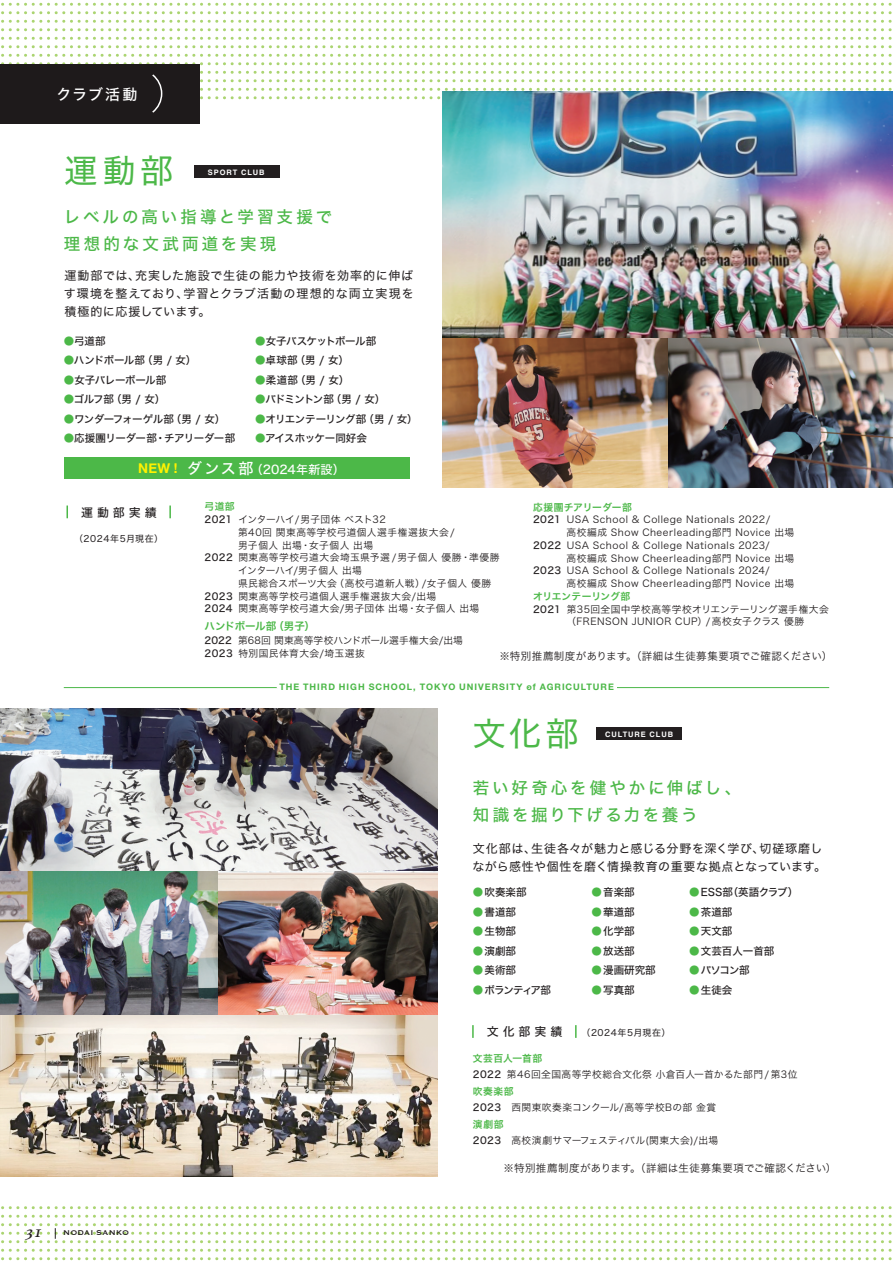
<style>
.page{position:relative;width:893px;height:1263px;background:#fff}
.page>*{position:absolute;margin:0;border:0;box-sizing:border-box;transform-origin:0 0}
.t1{font:33px "Hira Kaku Std N W4";letter-spacing:.13em;color:#4cb848}
.t2{font:16.5px/27px "Hira Kaku Std N W5";letter-spacing:.175em;color:#4cb848}
.t3{font:italic 16.2px "Athelas";color:#231f20;scale:1.11 1}
.t4{font:15px "Hira Kaku Std N W5";letter-spacing:.105em;color:#fff}
.t5{font:12px/18px "Hira Kaku Std N W4";letter-spacing:.045em;color:#231f20}
.t6{font:12px "Hira Kaku Std N W5";letter-spacing:.005em;color:#fff}
.t7{font:12px "Hiragino UD Sans Std W5";color:#231f20}
.t8{font:10.5px "Hira Kaku Std N W5";letter-spacing:-.005em;color:#231f20}
.t9{font:10.5px "Hira Kaku Std N W3";letter-spacing:.03em;color:#231f20}
.t10{font:10.5px "Hira Kaku Std N W5";letter-spacing:-.04em;color:#231f20}
.t11{font:10.5px "Hira Kaku Std N W5";letter-spacing:-.05em;color:#231f20}
.t12{font:10.5px "Hira Kaku Std N W5";letter-spacing:-.055em;color:#231f20}
.t13{font:10.5px "Hira Kaku Std N W5";letter-spacing:-.09em;color:#231f20}
.t14{font:10.5px "Hira Kaku Std N W5";letter-spacing:-.035em;color:#231f20}
.t15{font:10.5px "Hira Kaku Std N W6";letter-spacing:-.025em;color:#4cb848}
.t16{font:10.5px "Hira Kaku Std N W5";letter-spacing:-.095em;color:#231f20}
.t17{font:9.75px/12.8px "Hira Kaku Std N W3";letter-spacing:.045em;color:#231f20}
.t18{font:9.75px/12.8px "Hira Kaku Std N W3";letter-spacing:.02em;color:#231f20}
.t19{font:9.75px "Hira Kaku Std N W6";letter-spacing:.03em;color:#4cb848}
.t20{font:9.75px "Hira Kaku Std N W3";letter-spacing:.025em;color:#231f20}
.t21{font:9.75px "Hira Kaku Std N W3";letter-spacing:-.03em;color:#231f20}
.t22{font:9.75px "Hira Kaku Std N W3";letter-spacing:-.025em;color:#231f20}
.t23{font:9.75px "Hira Kaku Std N W6";color:#4cb848}
.t24{font:700 9px "Helvetica Neue LT Std";letter-spacing:.11em;color:#4cb848}
.t25{font:9px "Hira Kaku Std N W4";letter-spacing:.06em;color:#231f20}
.t26{font:9px "Copperplate";letter-spacing:.025em;color:#231f20}
.t27{font:700 7.5px "Helvetica LT Std";letter-spacing:.125em;color:#fff}
.s1{color:#4cb848}
.s2{font-family:"Helvetica Neue";font-weight:700;font-size:13.5px;color:#fff101}
.s3{font-size:15px}
.s4{font-family:"Hira Kaku Std N W5"}
</style>
<div class="page">
<svg style="left:1px;top:54px;width:891px;height:11px"></svg>
<svg style="left:1px;top:37px;width:891px;height:11px"></svg>
<svg style="left:1px;top:20px;width:891px;height:11px"></svg>
<svg style="left:1px;top:3px;width:891px;height:11px"></svg>
<svg style="left:1px;top:1249px;width:891px;height:11px"></svg>
<svg style="left:1px;top:1206px;width:891px;height:3px"></svg>
<hr style="left:64px;top:687px;width:765px;height:1px;background:#4cb848">
<svg style="left:472px;top:1025px;width:2px;height:13px"></svg>
<svg style="left:575px;top:1025px;width:2px;height:13px"></svg>
<img style="left:0;top:709px;width:438px;height:467px">
<div style="left:194px;top:165px;width:85px;height:13px;background:#231f20"></div>
<img style="left:442px;top:114px;width:451px;height:373px">
<div style="left:0;top:64px;width:200px;height:59px;background:#1e1a1b"></div>
<svg style="left:152px;top:71px;width:741px;height:43px"></svg>
<svg style="left:67px;top:505px;width:1px;height:13px"></svg>
<svg style="left:169px;top:505px;width:2px;height:13px"></svg>
<div style="left:64px;top:458px;width:346px;height:21px;background:#4cb848"></div>
<div style="left:597px;top:727px;width:85px;height:13px;background:#231f20"></div>
<svg style="left:272px;top:687px;width:349px;height:50px"></svg>
<svg style="left:1px;top:1215px;width:891px;height:28px"></svg>
<h3 class="t4" style="left:56px;top:83px;width:83px">クラブ活動</h3>
<h1 class="t1" style="left:64px;top:145px;width:110px">運動部</h1>
<p class="t27" style="left:208px;top:168px;width:58px">SPORT CLUB</p>
<h2 class="t2" style="left:64px;top:203px;width:270px">レベルの高い指導と学習支援で理想的な文武両道を実現</h2>
<p class="t5" style="left:64px;top:266px;width:351px;text-align:justify">運動部では、充実した施設で生徒の能力や技術を効率的に伸ばす環境を整えており、学習とクラブ活動の理想的な両立実現を積極的に応援しています。</p>
<p class="t8" style="left:64px;top:333px;width:43px"><span class="s1">●</span>弓道部</p>
<p class="t11" style="left:255px;top:333px;width:123px"><span class="s1">●</span>女子バスケットボール部</p>
<p class="t10" style="left:64px;top:352px;width:134px"><span class="s1">●</span>ハンドボール部（男 / 女）</p>
<p class="t8" style="left:255px;top:352px;width:95px"><span class="s1">●</span>卓球部（男 / 女）</p>
<p class="t10" style="left:64px;top:372px;width:104px"><span class="s1">●</span>女子バレーボール部</p>
<p class="t8" style="left:255px;top:372px;width:96px"><span class="s1">●</span>柔道部（男 / 女）</p>
<p class="t8" style="left:64px;top:391px;width:103px"><span class="s1">●</span>ゴルフ部（男 / 女）</p>
<p class="t13" style="left:255px;top:391px;width:132px"><span class="s1">●</span>バドミントン部（男 / 女）</p>
<p class="t11" style="left:64px;top:411px;width:163px"><span class="s1">●</span>ワンダーフォーゲル部（男 / 女）</p>
<p class="t10" style="left:255px;top:411px;width:164px"><span class="s1">●</span>オリエンテーリング部（男 / 女）</p>
<p class="t12" style="left:64px;top:430px;width:173px"><span class="s1">●</span>応援團リーダー部・チアリーダー部</p>
<p class="t14" style="left:255px;top:430px;width:113px"><span class="s1">●</span>アイスホッケー同好会</p>
<p class="t6" style="left:138px;top:460px;width:208px"><span class="s2">NEW !</span> <span class="s3">ダンス部</span>（2024年新設）</p>
<p class="t7" style="left:81px;top:503px;width:77px">運 動 部 実 績</p>
<p class="t19" style="left:205px;top:499px;width:31px">弓道部</p>
<p class="t21" style="left:205px;top:512px;width:183px"><span class="s4">2021</span> インターハイ/男子団体 ベスト32</p>
<p class="t17" style="left:238px;top:526px;width:218px">第40回 関東高等学校弓道個人選手権選抜大会/</p>
<p class="t17" style="left:238px;top:538px;width:137px">男子個人 出場・女子個人 出場</p>
<p class="t17" style="left:205px;top:551px;width:296px"><span class="s4">2022</span> 関東高等学校弓道大会埼玉県予選 /男子個人 優勝・準優勝</p>
<p class="t22" style="left:238px;top:563px;width:125px">インターハイ/男子個人 出場</p>
<p class="t20" style="left:238px;top:576px;width:255px">県民総合スポーツ大会（高校弓道新人戦）/女子個人 優勝</p>
<p class="t17" style="left:205px;top:589px;width:233px"><span class="s4">2023</span> 関東高等学校弓道個人選手権選抜大会/出場</p>
<p class="t17" style="left:205px;top:602px;width:276px"><span class="s4">2024</span> 関東高等学校弓道大会/男子団体 出場・女子個人 出場</p>
<p class="t15" style="left:205px;top:618px;width:112px">ハンドボール部（男子）</p>
<p class="t18" style="left:205px;top:634px;width:260px"><span class="s4">2022</span> 第68回 関東高等学校ハンドボール選手権大会/出場<br><span class="s4">2023</span> 特別国民体育大会/埼玉選抜</p>
<p class="t19" style="left:533px;top:499px;width:100px">応援團チアリーダー部</p>
<p class="t17" style="left:533px;top:513px;width:239px"><span class="s4">2021</span> USA School &amp; College Nationals 2022/</p>
<p class="t17" style="left:566px;top:526px;width:229px">高校編成 Show Cheerleading部門 Novice 出場</p>
<p class="t17" style="left:533px;top:539px;width:238px"><span class="s4">2022</span> USA School &amp; College Nationals 2023/</p>
<p class="t17" style="left:566px;top:551px;width:229px">高校編成 Show Cheerleading部門 Novice 出場</p>
<p class="t17" style="left:533px;top:564px;width:238px"><span class="s4">2023</span> USA School &amp; College Nationals 2024/</p>
<p class="t17" style="left:566px;top:577px;width:229px">高校編成 Show Cheerleading部門 Novice 出場</p>
<p class="t23" style="left:533px;top:589px;width:99px">オリエンテーリング部</p>
<p class="t17" style="left:566px;top:602px;width:264px;text-indent:-33px"><span class="s4">2021</span> 第35回全国中学校高等学校オリエンテーリング選手権大会（FRENSON JUNIOR CUP）/高校女子クラス 優勝</p>
<p class="t25" style="left:74px;top:532px;width:91px">（2024年5月現在）</p>
<p class="t9" style="left:499px;top:648px;width:334px">※特別推薦制度があります。（詳細は生徒募集要項でご確認ください）</p>
<p class="t24" style="left:279px;top:681px;width:336px">THE THIRD HIGH SCHOOL, TOKYO UNIVERSITY of AGRICULTURE</p>
<h1 class="t1" style="left:473px;top:708px;width:107px">文化部</h1>
<p class="t27" style="left:605px;top:730px;width:70px">CULTURE CLUB</p>
<h2 class="t2" style="left:473px;top:775px;width:270px">若い好奇心を健やかに伸ばし、知識を掘り下げる力を養う</h2>
<p class="t5" style="left:473px;top:839px;width:355px">文化部は、生徒各々が魅力と感じる分野を深く学び、切磋琢磨しながら感性や個性を磨く情操教育の重要な拠点となっています。</p>
<p class="t8" style="left:473px;top:884px;width:55px"><span class="s1">●</span>吹奏楽部</p>
<p class="t8" style="left:591px;top:884px;width:45px"><span class="s1">●</span>音楽部</p>
<p class="t8" style="left:689px;top:884px;width:111px"><span class="s1">●</span>ESS部（英語クラブ）</p>
<p class="t8" style="left:473px;top:904px;width:45px"><span class="s1">●</span>書道部</p>
<p class="t8" style="left:591px;top:904px;width:45px"><span class="s1">●</span>華道部</p>
<p class="t8" style="left:689px;top:904px;width:45px"><span class="s1">●</span>茶道部</p>
<p class="t8" style="left:473px;top:923px;width:45px"><span class="s1">●</span>生物部</p>
<p class="t8" style="left:591px;top:923px;width:45px"><span class="s1">●</span>化学部</p>
<p class="t8" style="left:689px;top:923px;width:45px"><span class="s1">●</span>天文部</p>
<p class="t8" style="left:473px;top:943px;width:45px"><span class="s1">●</span>演劇部</p>
<p class="t8" style="left:591px;top:943px;width:45px"><span class="s1">●</span>放送部</p>
<p class="t8" style="left:689px;top:943px;width:87px"><span class="s1">●</span>文芸百人一首部</p>
<p class="t8" style="left:473px;top:962px;width:45px"><span class="s1">●</span>美術部</p>
<p class="t8" style="left:591px;top:962px;width:66px"><span class="s1">●</span>漫画研究部</p>
<p class="t8" style="left:689px;top:962px;width:62px"><span class="s1">●</span> パソコン部</p>
<p class="t16" style="left:473px;top:982px;width:80px"><span class="s1">●</span> ボランティア部</p>
<p class="t8" style="left:591px;top:982px;width:45px"><span class="s1">●</span>写真部</p>
<p class="t8" style="left:689px;top:982px;width:45px"><span class="s1">●</span>生徒会</p>
<p class="t7" style="left:487px;top:1022px;width:77px">文 化 部 実 績</p>
<p class="t25" style="left:581px;top:1025px;width:91px">（2024年5月現在）</p>
<p class="t19" style="left:473px;top:1051px;width:71px">文芸百人一首部</p>
<p class="t17" style="left:473px;top:1068px;width:326px"><span class="s4">2022</span> 第46回全国高等学校総合文化祭 小倉百人一首かるた部門/ 第3位</p>
<p class="t19" style="left:473px;top:1084px;width:42px">吹奏楽部</p>
<p class="t17" style="left:473px;top:1101px;width:245px"><span class="s4">2023</span>　西関東吹奏楽コンクール/高等学校Bの部 金賞</p>
<p class="t19" style="left:473px;top:1117px;width:32px">演劇部</p>
<p class="t17" style="left:473px;top:1134px;width:247px"><span class="s4">2023</span>　高校演劇サマーフェスティバル(関東大会)/出場</p>
<h3 class="t3" style="left:26px;top:1219px;width:15px">31</h3>
<p class="t26" style="left:63px;top:1227px;width:67px">NODAI SANKO</p>
<p class="t9" style="left:503px;top:1160px;width:334px">※特別推薦制度があります。（詳細は生徒募集要項でご確認ください）</p>
</div>
